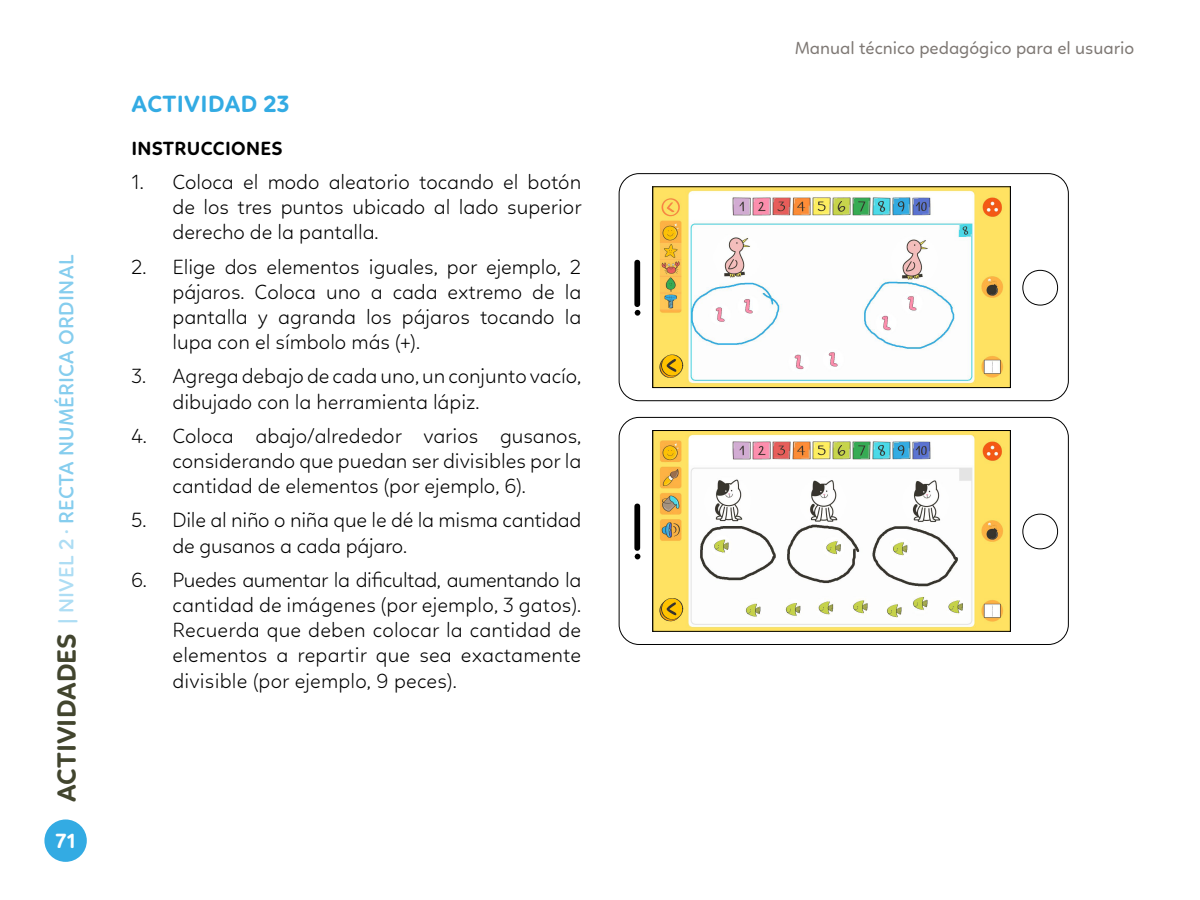
<style>
.page{position:relative;width:1200px;height:900px;background:#fff}
.page>*{position:absolute;margin:0;border:0;box-sizing:border-box;transform-origin:0 0}
.t1{font:700 27px "Linotte";color:#42452e}
.t2{font:700 24px "Linotte";letter-spacing:.015em;color:#33abe3}
.t3{font:300 21px/25.2px "Linotte";color:#000;text-align:justify}
.t4{font:600 21px "Linotte";letter-spacing:.015em;color:#85cdee}
.t5{font:700 21px "Linotte";color:#fff}
.t6{font:700 19.5px "Linotte";letter-spacing:.015em;color:#000}
.t7{font:18px "Linotte";color:#7e7874}
.s1{color:#adddf4}
</style>
<div class="page">
<div style="left:44px;top:819px;width:43px;height:43px;background:#33abe3;border-radius:50%"></div>
<svg style="left:618px;top:173px;width:451px;height:228px"></svg>
<div style="left:634px;top:260px;width:6px;height:47px;background:#000;border-radius:3px"></div>
<svg style="left:634px;top:310px;width:6px;height:6px"></svg>
<div style="left:1022px;top:270px;width:36px;height:35px;border:1px solid #000;border-radius:50%"></div>
<svg style="left:618px;top:417px;width:451px;height:228px"></svg>
<div style="left:634px;top:504px;width:6px;height:47px;background:#000;border-radius:3px"></div>
<svg style="left:634px;top:554px;width:6px;height:5px"></svg>
<div style="left:1022px;top:514px;width:36px;height:35px;border:1px solid #000;border-radius:50%"></div>
<svg style="left:659px;top:598px;width:24px;height:24px"></svg>
<svg style="left:659px;top:354px;width:24px;height:24px"></svg>
<p class="t4" style="left:54px;top:624px;width:371px;rotate:-90deg"><span class="s1">| NIVEL 2 ·</span> RECTA NUMÉRICA ORDINAL</p>
<p class="t1" style="left:51px;top:802px;width:170px;rotate:-90deg">ACTIVIDADES</p>
<p class="t5" style="left:56px;top:829px;width:22px">71</p>
<p class="t2" style="left:131px;top:90px;width:160px">ACTIVIDAD 23</p>
<p class="t6" style="left:131px;top:137px;width:153px">INSTRUCCIONES</p>
<p class="t3" style="left:172px;top:169px;width:411px;text-indent:-41px">1. Coloca el modo aleatorio tocando el botón de los tres puntos ubicado al lado superior derecho de la pantalla.</p>
<p class="t3" style="left:172px;top:254px;width:410px;text-indent:-41px">2. Elige dos elementos iguales, por ejemplo, 2 pájaros. Coloca uno a cada extremo de la pantalla y agranda los pájaros tocando la lupa con el símbolo más (+).</p>
<p class="t3" style="left:172px;top:364px;width:410px;text-indent:-41px">3. Agrega debajo de cada uno, un conjunto vacío, dibujado con la herramienta lápiz.</p>
<p class="t3" style="left:172px;top:423px;width:410px;text-indent:-41px">4. Coloca abajo/alrededor varios gusanos, considerando que puedan ser divisibles por la cantidad de elementos (por ejemplo, 6).</p>
<p class="t3" style="left:172px;top:508px;width:410px;text-indent:-41px">5. Dile al niño o niña que le dé la misma cantidad de gusanos a cada pájaro.</p>
<p class="t3" style="left:172px;top:567px;width:410px;text-indent:-41px">6. Puedes aumentar la dificultad, aumentando la cantidad de imágenes (por ejemplo, 3 gatos).<br>Recuerda que deben colocar la cantidad de elementos a repartir que sea exactamente divisible (por ejemplo, 9 peces).</p>
<p class="t7" style="left:795px;top:37px;width:341px">Manual técnico pedagógico para el usuario</p>
</div>
